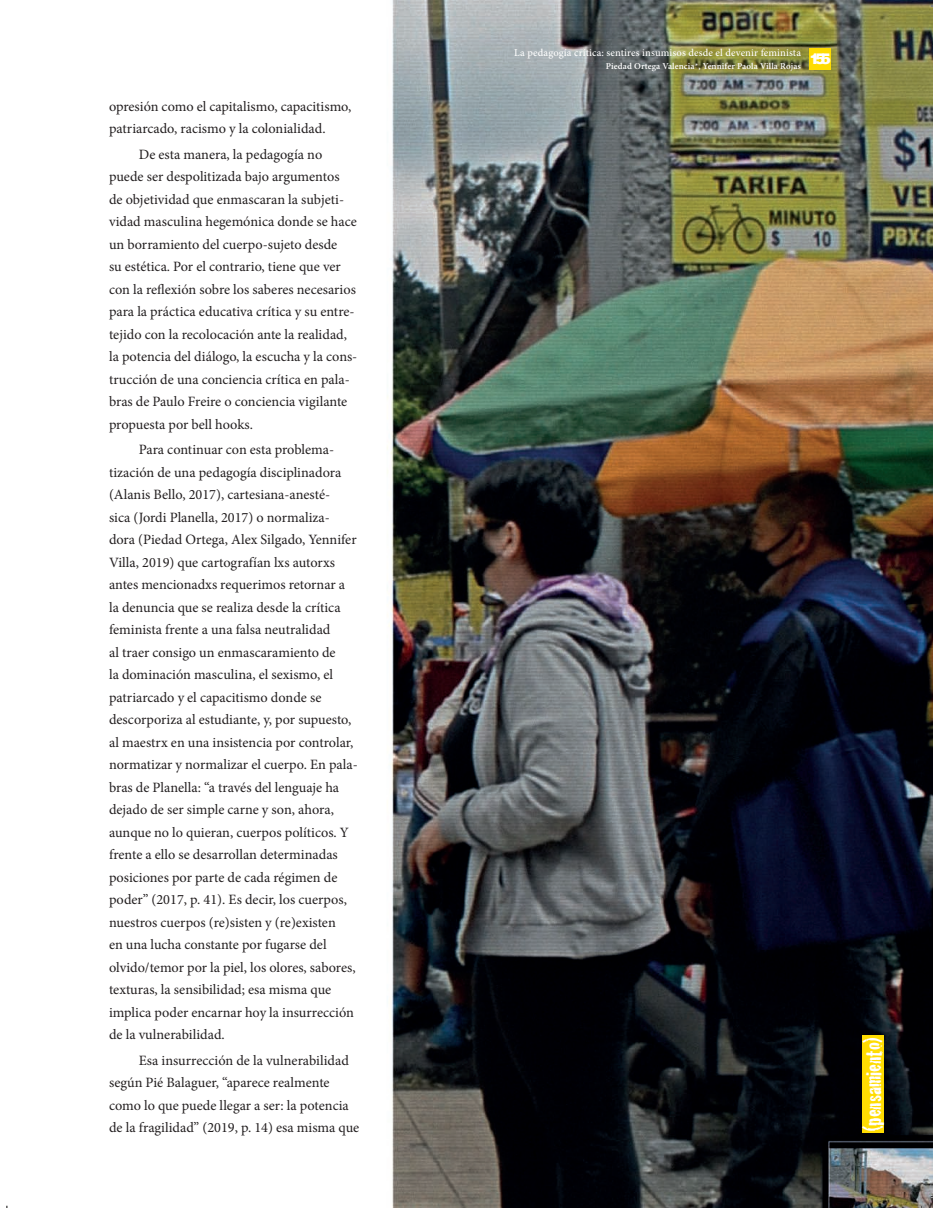
<style>
.page{position:relative;width:933px;height:1208px;background:#fff}
.page>*{position:absolute;margin:0;border:0;box-sizing:border-box;transform-origin:0 0}
.t1{font:22.5px "Cracked";color:#fff}
.t2{font:900 15px "Helvetica";color:#fff}
.t3{font:14.25px/22.5px "Minion Pro";color:#231f20}
.t4{font:500 10.5px "Minion Pro";letter-spacing:.01em;color:#fff}
.t5{font:600 9px "Minion Pro";color:#fff}
</style>
<div class="page">
<img style="left:6px;top:0;width:926px;height:1208px">
<div style="left:862px;top:1035px;width:21px;height:98px;background:#ffdc01"></div>
<div style="left:809px;top:48px;width:21px;height:21px;background:#ffdc01"></div>
<svg style="left:6px;top:0;width:2px;height:7px"></svg>
<svg style="left:456px;top:1207px;width:16px;height:1px"></svg>
<svg style="left:932px;top:593px;width:1px;height:17px"></svg>
<p class="t3" style="left:109px;top:95px;width:244px">opresión como el capitalismo, capacitismo, patriarcado, racismo y la colonialidad.</p>
<p class="t3" style="left:109px;top:143px;width:250px;text-indent:30px">De esta manera, la pedagogía no puede ser despolitizada bajo argumentos<br>de objetividad que enmascaran la subjeti&shy;vidad masculina hegemónica donde se hace un borramiento del cuerpo-sujeto desde<br>su estética. Por el contrario, tiene que ver con la reflexión sobre los saberes necesarios para la práctica educativa crítica y su entre&shy;tejido con la recolocación ante la realidad, la potencia del diálogo, la escucha y la cons&shy;trucción de una conciencia crítica en pala&shy;bras de Paulo Freire o conciencia vigilante propuesta por bell hooks.</p>
<p class="t3" style="left:109px;top:438px;width:250px;text-indent:30px">Para continuar con esta problema&shy;tización de una pedagogía disciplinadora (Alanis Bello, 2017), cartesiana-anesté-<br>sica (Jordi Planella, 2017) o normaliza&shy;dora (Piedad Ortega, Alex Silgado, Yennifer Villa, 2019) que cartografían lxs autorxs antes mencionadxs requerimos retornar a la denuncia que se realiza desde la crítica feminista frente a una falsa neutralidad<br>al traer consigo un enmascaramiento de<br>la dominación masculina, el sexismo, el patriarcado y el capacitismo donde se descorporiza al estudiante, y, por supuesto, al maestrx en una insistencia por controlar, normatizar y normalizar el cuerpo. En pala&shy;bras de Planella: “a través del lenguaje ha dejado de ser simple carne y son, ahora, aunque no lo quieran, cuerpos políticos. Y frente a ello se desarrollan determinadas posiciones por parte de cada régimen de poder” (2017, p. 41). Es decir, los cuerpos, nuestros cuerpos (re)sisten y (re)existen<br>en una lucha constante por fugarse del olvido/temor por la piel, los olores, sabores, texturas, la sensibilidad; esa misma que implica poder encarnar hoy la insurrección de la vulnerabilidad.</p>
<p class="t3" style="left:109px;top:1049px;width:252px;text-indent:30px">Esa insurrección de la vulnerabilidad según Pié Balaguer, “aparece realmente como lo que puede llegar a ser: la potencia de la fragilidad” (2019, p. 14) esa misma que</p>
<p class="t4" style="left:514px;top:46px;width:288px">La pedagogía crítica: sentires insumisos desde el devenir feminista</p>
<p class="t5" style="left:605px;top:60px;width:197px">Piedad Ortega Valencia*, Yennifer Paola Villa Rojas</p>
<p class="t2" style="left:809px;top:49px;width:23px">155</p>
<h1 class="t1" style="left:855px;top:1131px;width:95px;rotate:-90deg">(pensamiento)</h1>
</div>
